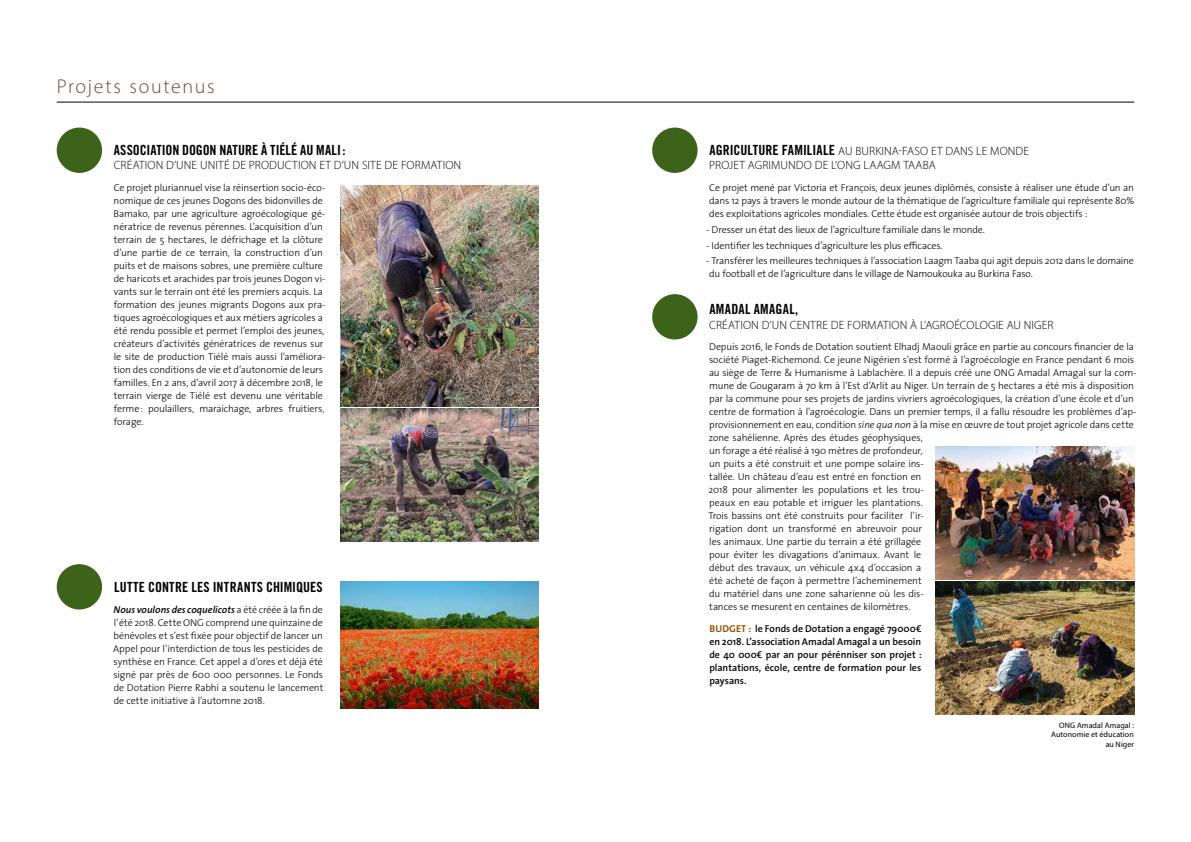
<style>
.page{position:relative;width:1191px;height:842px;background:#fff}
.page>*{position:absolute;margin:0;border:0;box-sizing:border-box;transform-origin:0 0}
.t1{font:300 20px "Myriad Pro";letter-spacing:.085em;color:#634e39}
.t2{font:14px "Trade Gothic LT Std Bd Cn 20";letter-spacing:.01em;color:#000}
.t3{font:300 12px/14.4px "Myriad Pro";letter-spacing:.01em;color:#000}
.t4{font:300 10px/13px "The Sans";letter-spacing:-.01em;color:#000}
.t5{font:600 10px/13px "The Sans";color:#000;text-align:justify}
.t6{font:8px/9.6px "Myriad Pro";letter-spacing:.01em;color:#000;text-align:right}
.s1{font-weight:600;font-style:italic}
.s2{font-family:"Trade Gothic LT Std Bd Cn 20";font-weight:400;font-size:14px}
.s3{font-style:italic}
.s4{font-weight:700;color:#985105}
</style>
<div class="page">
<hr style="left:57px;top:102px;width:1077px;height:1px;background:#000">
<div style="left:57px;top:128px;width:45px;height:45px;background:#3c6319;border-radius:50%"></div>
<div style="left:57px;top:564px;width:45px;height:45px;background:#3c6319;border-radius:50%"></div>
<div style="left:652px;top:128px;width:45px;height:45px;background:#3c6319;border-radius:50%"></div>
<div style="left:652px;top:294px;width:45px;height:45px;background:#3c6319;border-radius:50%"></div>
<img style="left:340px;top:581px;width:199px;height:128px">
<img style="left:935px;top:446px;width:199px;height:268px">
<img style="left:340px;top:186px;width:199px;height:355px">
<h1 class="t1" style="left:57px;top:74px;width:159px">Projets soutenus</h1>
<h2 class="t2" style="left:114px;top:141px;width:233px">ASSOCIATION DOGON NATURE À TIÉLÉ AU MALI:</h2>
<p class="t3" style="left:114px;top:158px;width:349px">CRÉATION D’UNE UNITÉ DE PRODUCTION ET D’UN SITE DE FORMATION</p>
<p class="t4" style="left:114px;top:180px;width:213px">Ce projet pluriannuel vise la réinsertion socio-éco&shy;nomique de ces jeunes Dogons des bidonvilles de Bamako, par une agriculture agroécologique gé&shy;nératrice de revenus pérennes. L’acquisition d’un terrain de 5 hectares, le défrichage et la clôture d’une partie de ce terrain, la construction d’un puits et de maisons sobres, une première culture de haricots et arachides par trois jeunes Dogon vi&shy;vants sur le terrain ont été les premiers acquis. La formation des jeunes migrants Dogons aux pra&shy;tiques agroécologiques et aux métiers agricoles a été rendu possible et permet l’emploi des jeunes, créateurs d’activités génératrices de revenus sur le site de production Tiélé mais aussi l’améliora&shy;tion des conditions de vie et d’autonomie de leurs familles. En 2 ans, d’avril 2017 à décembre 2018, le terrain vierge de Tiélé est devenu une véritable ferme: poulaillers, maraichage, arbres fruitiers, forage.</p>
<h2 class="t2" style="left:114px;top:578px;width:210px">LUTTE CONTRE LES INTRANTS CHIMIQUES</h2>
<p class="t4" style="left:113px;top:603px;width:212px;text-align:justify"><span class="s1">Nous voulons des coquelicots</span> a été créée à la fin de l’été 2018. Cette ONG comprend une quinzaine de bénévoles et s’est fixée pour objectif de lancer un Appel pour l’interdiction de tous les pesticides de synthèse en France. Cet appel a d’ores et déjà été signé par près de 600 000 personnes. Le Fonds de Dotation Pierre Rabhi a soutenu le lancement de cette initiative à l’automne 2018.</p>
<p class="t3" style="left:709px;top:144px;width:321px"><span class="s2">AGRICULTURE FAMILIALE</span> AU BURKINA-FASO ET DANS LE MONDE<br>PROJET AGRIMUNDO DE L’ONG LAAGM TAABA</p>
<p class="t4" style="left:709px;top:181px;width:427px;text-align:justify">Ce projet mené par Victoria et François, deux jeunes diplômés, consiste à réaliser une étude d’un an dans 12 pays à travers le monde autour de la thématique de l’agriculture familiale qui représente 80% des exploitations agricoles mondiales. Cette étude est organisée autour de trois objectifs :</p>
<p class="t4" style="left:706px;top:223px;width:280px">- Dresser un état des lieux de l’agriculture familiale dans le monde.</p>
<p class="t4" style="left:706px;top:238px;width:238px">- Identifier les techniques d’agriculture les plus efficaces.</p>
<p class="t4" style="left:709px;top:254px;width:426px;text-indent:-3px">- Transférer les meilleures techniques à l’association Laagm Taaba qui agit depuis 2012 dans le domaine du football et de l’agriculture dans le village de Namoukouka au Burkina Faso.</p>
<h2 class="t2" style="left:709px;top:301px;width:90px">AMADAL AMAGAL,</h2>
<p class="t3" style="left:709px;top:317px;width:346px">CRÉATION D’UN CENTRE DE FORMATION À L’AGROÉCOLOGIE AU NIGER</p>
<p class="t4" style="left:708px;top:340px;width:430px">Depuis 2016, le Fonds de Dotation soutient Elhadj Maouli grâce en partie au concours financier de la société Piaget-Richemond. Ce jeune Nigérien s’est formé à l’agroécologie en France pendant 6 mois au siège de Terre &amp; Humanisme à Lablachère. Il a depuis créé une ONG Amadal Amagal sur la com&shy;mune de Gougaram à 70 km à l’Est d’Arlit au Niger. Un terrain de 5 hectares a été mis à disposition par la commune pour ses projets de jardins vivriers agroécologiques, la création d’une école et d’un centre de formation à l’agroécologie. Dans un premier temps, il a fallu résoudre les problèmes d’ap&shy;provisionnement en eau, condition <span class="s3">sine qua non</span> à la mise en œuvre de tout projet agricole dans cette zone sahélienne. Après des études géophysiques,<br>un forage a été réalisé à 190 mètres de profondeur,<br>un puits a été construit et une pompe solaire ins-<br>tallée. Un château d’eau est entré en fonction en<br>2018 pour alimenter les populations et les trou-<br>peaux en eau potable et irriguer les plantations.<br>Trois bassins ont été construits pour faciliter l’ir-<br>rigation dont un transformé en abreuvoir pour<br>les animaux. Une partie du terrain a été grillagée<br>pour éviter les divagations d’animaux. Avant le<br>début des travaux, un véhicule 4x4 d’occasion a<br>été acheté de façon à permettre l’acheminement<br>du matériel dans une zone saharienne où les dis-<br>tances se mesurent en centaines de kilomètres.</p>
<p class="t5" style="left:709px;top:621px;width:214px"><span class="s4">BUDGET :</span> le Fonds de Dotation a engagé 79000€ en 2018. L’association Amadal Amagal a un besoin de 40 000€ par an pour pérénniser son projet : plantations, école, centre de formation pour les paysans.</p>
<p class="t6" style="left:1051px;top:720px;width:84px">ONG Amadal Amagal :<br>Autonomie et éducation au Niger</p>
</div>
